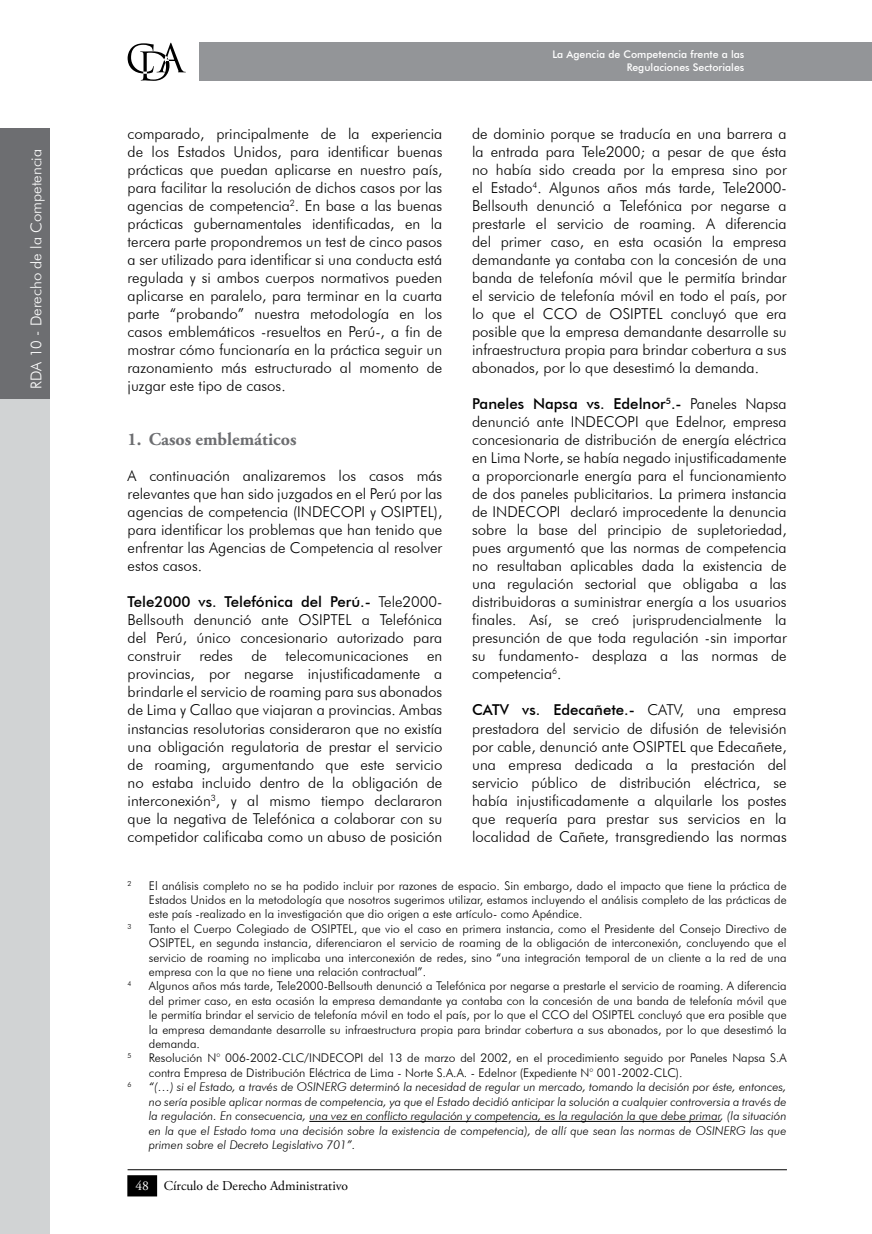
<style>
.page{position:relative;width:872px;height:1234px;background:#fff}
.page>*{position:absolute;margin:0;border:0;box-sizing:border-box;transform-origin:0 0}
.t1{font:700 18px "Adobe Garamond Pro";color:#6d6e71}
.t2{font:300 15px/18px "Futura BT";color:#000;text-align:justify}
.t3{font:300 15px "Futura BT";color:#fff}
.t4{font:13.5px "Adobe Garamond Pro";color:#000}
.t5{font:300 12px/14.4px "Futura BT";color:#000}
.t6{font:italic 300 12px/14.4px "Futura BT";color:#000;text-align:justify}
.t7{font:500 10.5px/12.6px "Futura BT";color:#fff;text-align:right}
.t8{font:300 7.05px "Futura BT";color:#000}
.s1{font-weight:500}
.s2{color:#fff}
</style>
<div class="page">
<div style="left:199px;top:43px;width:673px;height:38px;background:#939598"></div>
<svg style="left:128px;top:43px;width:58px;height:38px"></svg>
<hr style="left:128px;top:1168px;width:659px;height:1px;background:#000">
<div style="left:128px;top:1175px;width:28px;height:20px;background:#000"></div>
<div style="left:127px;top:1174px;width:30px;height:22px;border:2px solid #000"></div>
<div style="left:0;top:395px;width:50px;height:838px;background:#d1d3d4"></div>
<div style="left:0;top:128px;width:50px;height:271px;background:#6d6e71"></div>
<hr style="left:309px;top:1120px;width:411px;height:1px;background:#000">
<p class="t3" style="left:27px;top:388px;width:241px;rotate:-90deg">RDA 10 - Derecho de la Competencia</p>
<p class="t7" style="left:552px;top:48px;width:193px">La Agencia de Competencia frente a las<br>Regulaciones Sectoriales</p>
<p class="t2" style="left:128px;top:125px;width:316px">comparado, principalmente de la experiencia de los estados Unidos, para identificar buenas prácticas que puedan aplicarse en nuestro país, para facilitar la resolución de dichos casos por las agencias de competencia<sup>2</sup>. E n base a las buenas prácticas gubernamentales identificadas, en la tercera parte propondremos un test de cinco pasos a ser utilizado para identificar si una conducta está regulada y si ambos cuerpos normativos pueden aplicarse en paralelo, para terminar en la cuarta parte “probando” nuestra metodología en los casos emblemáticos -resueltos en Perú-, a fin de mostrar cómo funcionaría en la práctica seguir un razonamiento más estructurado al momento de juzgar este tipo de casos.</p>
<p class="t1" style="left:128px;top:429px;width:170px">1. Casos emblemáticos</p>
<p class="t2" style="left:128px;top:467px;width:316px">A continuación analizaremos los casos más relevantes que han sido juzgados en el Perú por las agencias de competencia (I NDECOPI y OSI PTE L), para identificar los problemas que han tenido que enfrentar las Agencias de Competencia al resolver estos casos.</p>
<p class="t2" style="left:128px;top:593px;width:316px"><span class="s1">Tele2000 vs. Telefónica del Perú.-</span> Tele2000- Bellsouth denunció ante OSI PTE L a Telefónica del Perú, único concesionario autorizado para construir redes de telecomunicaciones en provincias, por negarse injustificadamente a brindarle el servicio de roaming para sus abonados de Lima y Callao que viajaran a provincias. Ambas instancias resolutorias consideraron que no existía una obligación regulatoria de prestar el servicio de roaming, argumentando que este servicio no estaba incluido dentro de la obligación de interconexión<sup>3</sup>, y al mismo tiempo declararon que la negativa de Telefónica a colaborar con su competidor calificaba como un abuso de posición</p>
<p class="t2" style="left:472px;top:125px;width:316px">de dominio porque se traducía en una barrera a la entrada para Tele2000; a pesar de que ésta no había sido creada por la empresa sino por el Estado<sup>4</sup>. Algunos años más tarde, Tele2000- Bellsouth denunció a Telefónica por negarse a prestarle el servicio de roaming. A diferencia del primer caso, en esta ocasión la empresa demandante ya contaba con la concesión de una banda de telefonía móvil que le permitía brindar el servicio de telefonía móvil en todo el país, por lo que el CCO de OSI PTE L concluyó que era posible que la empresa demandante desarrolle su infraestructura propia para brindar cobertura a sus abonados, por lo que desestimó la demanda.</p>
<p class="t2" style="left:472px;top:395px;width:316px"><span class="s1">Paneles Napsa vs. Edelnor</span><sup>5</sup><span class="s1">.-</span> Paneles Napsa denunció ante I NDECOPI que Edelnor, empresa concesionaria de distribución de energía eléctrica en Lima Norte, se había negado injustificadamente a proporcionarle energía para el funcionamiento de dos paneles publicitarios. La primera instancia de I NDECOPI declaró improcedente la denuncia sobre la base del principio de supletoriedad, pues argumentó que las normas de competencia no resultaban aplicables dada la existencia de una regulación sectorial que obligaba a las distribuidoras a suministrar energía a los usuarios finales. Así, se creó jurisprudencialmente la presunción de que toda regulación -sin importar su fundamento- desplaza a las normas de competencia<sup>6</sup>.</p>
<p class="t2" style="left:472px;top:701px;width:316px"><span class="s1">CATV vs. Edecañete.-</span> CATV, una empresa prestadora del servicio de difusión de televisión por cable, denunció ante OSI PTE L que Edecañete, una empresa dedicada a la prestación del servicio público de distribución eléctrica, se había injustificadamente a alquilarle los postes que requería para prestar sus servicios en la localidad de Cañete, transgrediendo las normas</p>
<p class="t5" style="left:128px;top:877px;width:660px"><sup>2</sup> E l análisis completo no se ha podido incluir por razones de espacio. Sin embargo, dado el impacto que tiene la práctica de</p>
<p class="t5" style="left:149px;top:892px;width:639px">Estados Unidos en la metodología que nosotros sugerimos utilizar, estamos incluyendo el análisis completo de las prácticas de</p>
<p class="t5" style="left:149px;top:906px;width:435px">este país -realizado en la investigación que dio origen a este artículo- como Apéndice.</p>
<p class="t5" style="left:128px;top:920px;width:660px"><sup>3</sup> Tanto el Cuerpo Colegiado de OSI PTE L, que vio el caso en primera instancia, como el Presidente del Consejo Directivo de</p>
<p class="t5" style="left:149px;top:935px;width:639px">OSI PTE L, en segunda instancia, diferenciaron el servicio de roaming de la obligación de interconexión, concluyendo que el</p>
<p class="t5" style="left:149px;top:949px;width:639px">servicio de roaming no implicaba una interconexión de redes, sino “una integración temporal de un cliente a la red de una</p>
<p class="t5" style="left:149px;top:964px;width:279px">empresa con la que no tiene una relación contractual”.</p>
<p class="t5" style="left:128px;top:978px;width:660px"><sup>4</sup> Algunos años más tarde, Tele2000-Bellsouth denunció a Telefónica por negarse a prestarle el servicio de roaming. A diferencia</p>
<p class="t5" style="left:149px;top:992px;width:639px">del primer caso, en esta ocasión la empresa demandante ya contaba con la concesión de una banda de telefonía móvil que</p>
<p class="t5" style="left:149px;top:1007px;width:639px">le permitía brindar el servicio de telefonía móvil en todo el país, por lo que el CCO del OSI PTE L concluyó que era posible que</p>
<p class="t5" style="left:149px;top:1021px;width:639px">la empresa demandante desarrolle su infraestructura propia para brindar cobertura a sus abonados, por lo que desestimó la</p>
<p class="t5" style="left:149px;top:1036px;width:53px">demanda.</p>
<p class="t8" style="left:128px;top:1051px;width:6px">5</p>
<p class="t5" style="left:149px;top:1050px;width:639px">Resolución N° 006-2002-CLC/I NDECOPI del 13 de marzo del 2002, en el procedimiento seguido por Paneles Napsa S.A contra E mpresa de Distribución E léctrica de Lima - Norte S.A.A. - Edelnor (Expediente N° 001-2002-CLC).</p>
<p class="t8" style="left:128px;top:1080px;width:6px">6</p>
<p class="t6" style="left:149px;top:1079px;width:639px">“(…) si el Estado, a través de OSINERG determinó la necesidad de regular un mercado, tomando la decisión por éste, entonces, no sería posible aplicar normas de competencia, ya que el Estado decidió anticipar la solución a cualquier controversia a través de la regulación. En consecuencia, una vez en conflicto regulación y competencia, es la regulación la que debe primar, (la situación en la que el Estado toma una decisión sobre la existencia de competencia), de allí que sean las normas de OSINERG las que primen sobre el Decreto Legislativo 701”.</p>
<p class="t4" style="left:135px;top:1176px;width:214px"><span class="s2">48</span> Círculo de Derecho Administrativo</p>
</div>
